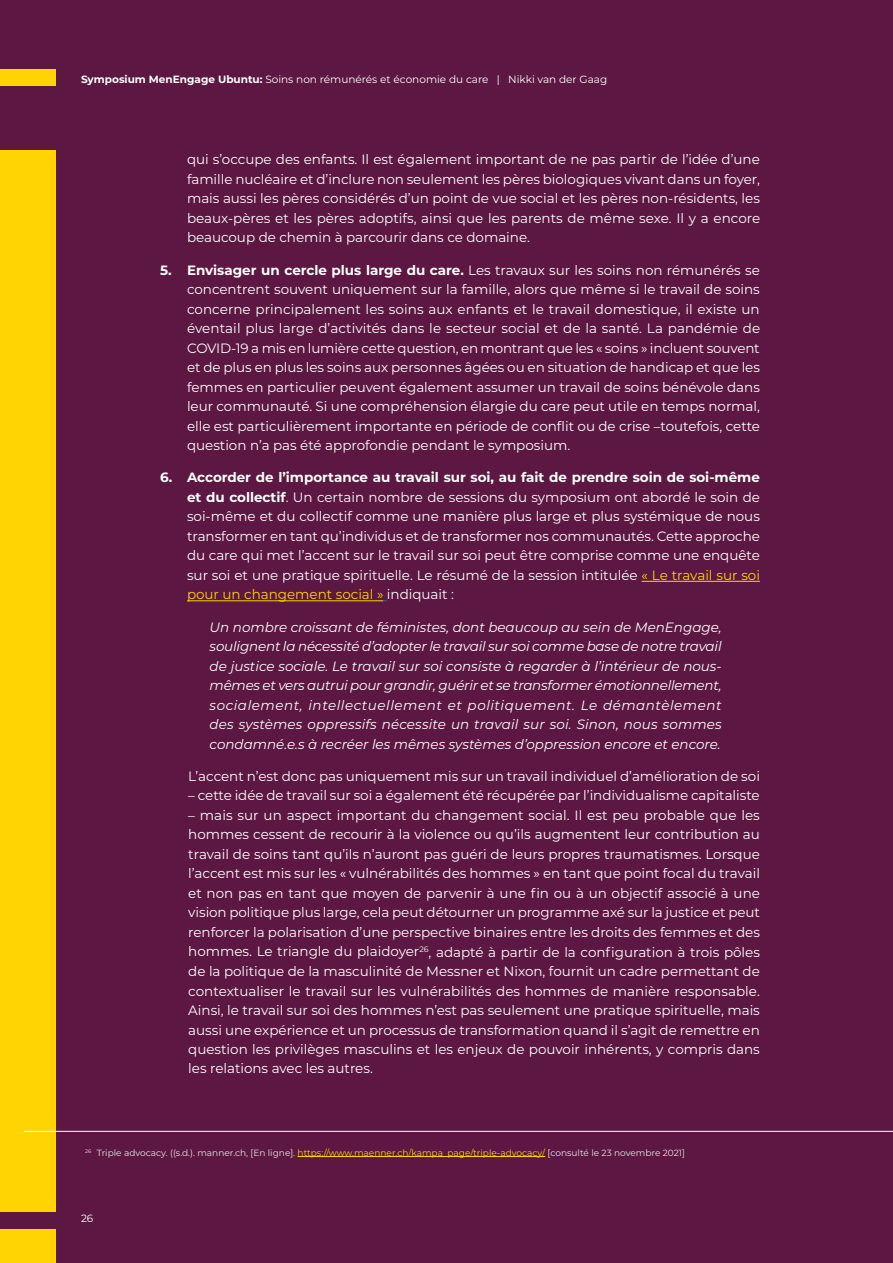
<style>
.page{position:relative;width:893px;height:1263px;background:#5c1742}
.page>*{position:absolute;margin:0;border:0;box-sizing:border-box;transform-origin:0 0}
.t1{font:13.5px/19.5px "Montserrat";color:#fff;text-align:justify}
.t2{font:italic 13.5px/19.5px "Montserrat";color:#fff;text-align:justify}
.t3{font:10.5px "Montserrat";color:#fff}
.t4{font:9px "Montserrat";color:#e6e7e8}
.s1{font-weight:700}
.s2{color:#ffd400}
</style>
<div class="page">
<div style="left:0;top:150px;width:55px;height:1113px;background:#ffd400"></div>
<hr style="left:641px;top:581px;width:119px;height:1px;background:#ffd400">
<hr style="left:187px;top:600px;width:196px;height:1px;background:#ffd400">
<hr style="left:298px;top:1156px;width:247px;height:1px;background:#ffd400">
<hr style="left:24px;top:1131px;width:869px;height:1px;background:#fff">
<div style="left:0;top:70px;width:55px;height:16px;background:#ffd400"></div>
<div style="left:0;top:1212px;width:55px;height:16px;background:#5c1742"></div>
<p class="t3" style="left:81px;top:72px;width:528px"><span class="s1">Symposium MenEngage Ubuntu:</span> Soins non rémunérés et économie du care | Nikki van der Gaag</p>
<p class="t1" style="left:187px;top:149px;width:575px">qui s’occupe des enfants. Il est également important de ne pas partir de l’idée d’une famille nucléaire et d’inclure non seulement les pères biologiques vivant dans un foyer, mais aussi les pères considérés d’un point de vue social et les pères non-résidents, les beaux-pères et les pères adoptifs, ainsi que les parents de même sexe. Il y a encore beaucoup de chemin à parcourir dans ce domaine.</p>
<p class="t1" style="left:187px;top:260px;width:575px;text-indent:-27px"><span class="s1">5. Envisager un cercle plus large du care.</span> Les travaux sur les soins non rémunérés se concentrent souvent uniquement sur la famille, alors que même si le travail de soins concerne principalement les soins aux enfants et le travail domestique, il existe un éventail plus large d’activités dans le secteur social et de la santé. La pandémie de COVID-19 a mis en lumière cette question, en montrant que les « soins » incluent souvent et de plus en plus les soins aux personnes âgées ou en situation de handicap et que les femmes en particulier peuvent également assumer un travail de soins bénévole dans leur communauté. Si une compréhension élargie du care peut utile en temps normal, elle est particulièrement importante en période de conflit ou de crise –toutefois, cette question n’a pas été approfondie pendant le symposium.</p>
<p class="t1" style="left:187px;top:467px;width:574px;text-indent:-27px"><span class="s1">6. Accorder de l’importance au travail sur soi, au fait de prendre soin de soi-même et du collectif</span>. Un certain nombre de sessions du symposium ont abordé le soin de soi-même et du collectif comme une manière plus large et plus systémique de nous transformer en tant qu’individus et de transformer nos communautés. Cette approche du care qui met l’accent sur le travail sur soi peut être comprise comme une enquête sur soi et une pratique spirituelle. Le résumé de la session intitulée <span class="s2">« Le travail sur soi pour un changement social »</span> indiquait :</p>
<p class="t2" style="left:210px;top:616px;width:514px">Un nombre croissant de féministes, dont beaucoup au sein de MenEngage, soulignent la nécessité d’adopter le travail sur soi comme base de notre travail de justice sociale. Le travail sur soi consiste à regarder à l’intérieur de nous&shy;mêmes et vers autrui pour grandir, guérir et se transformer émotionnellement, socialement, intellectuellement et politiquement. Le démantèlement des systèmes oppressifs nécessite un travail sur soi. Sinon, nous sommes condamné.e.s à recréer les mêmes systèmes d’oppression encore et encore.</p>
<p class="t1" style="left:188px;top:766px;width:573px">L’accent n’est donc pas uniquement mis sur un travail individuel d’amélioration de soi</p>
<p class="t1" style="left:188px;top:785px;width:573px">– cette idée de travail sur soi a également été récupérée par l’individualisme capitaliste</p>
<p class="t1" style="left:188px;top:805px;width:573px">– mais sur un aspect important du changement social. Il est peu probable que les hommes cessent de recourir à la violence ou qu’ils augmentent leur contribution au travail de soins tant qu’ils n’auront pas guéri de leurs propres traumatismes. Lorsque l’accent est mis sur les « vulnérabilités des hommes » en tant que point focal du travail et non pas en tant que moyen de parvenir à une fin ou à un objectif associé à une vision politique plus large, cela peut détourner un programme axé sur la justice et peut renforcer la polarisation d’une perspective binaires entre les droits des femmes et des hommes. Le triangle du plaidoyer<sup>26</sup>, adapté à partir de la configuration à trois pôles de la politique de la masculinité de Messner et Nixon, fournit un cadre permettant de contextualiser le travail sur les vulnérabilités des hommes de manière responsable.<br>Ainsi, le travail sur soi des hommes n’est pas seulement une pratique spirituelle, mais aussi une expérience et un processus de transformation quand il s’agit de remettre en question les privilèges masculins et les enjeux de pouvoir inhérents, y compris dans les relations avec les autres.</p>
<p class="t4" style="left:85px;top:1146px;width:601px"><sup>26</sup> Triple advocacy. ((s.d.). manner.ch, [En ligne]. <span class="s2">https://www.maenner.ch/kampa_page/triple-advocacy/</span> [consulté le 23 novembre 2021]</p>
<p class="t3" style="left:81px;top:1211px;width:14px">26</p>
</div>
